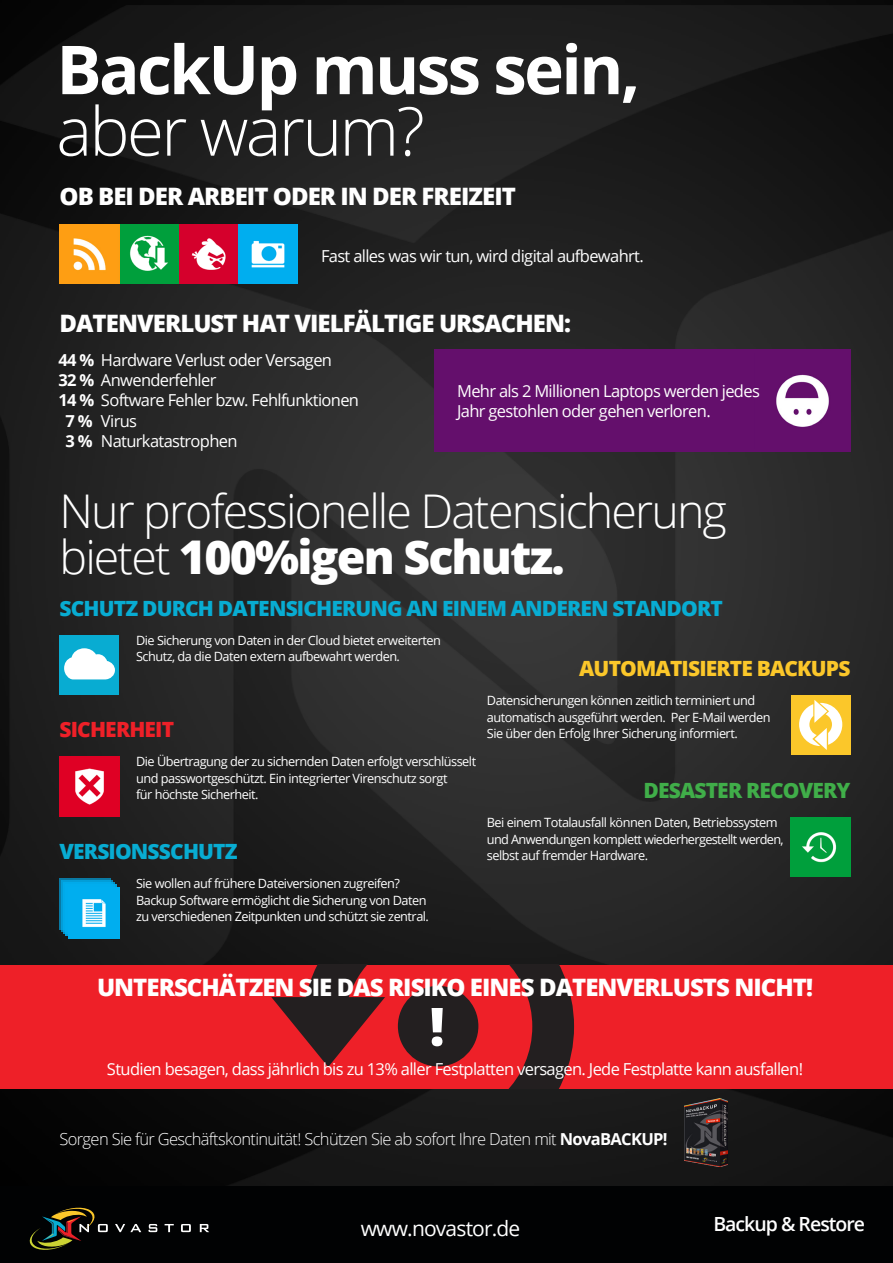
<style>
.page{position:relative;width:893px;height:1263px;background:#fff}
.page>*{position:absolute;margin:0;border:0;box-sizing:border-box;transform-origin:0 0}
.t1{font:700 67.5px "Open Sans";letter-spacing:-.04em;color:#fff}
.t2{font:300 67.5px "Open Sans";letter-spacing:-.04em;color:#fff}
.t3{font:800 52.8px "Open Sans";color:#fff}
.t4{font:300 46.5px "Open Sans";letter-spacing:-.04em;color:#fff}
.t5{font:800 46.5px "Open Sans";letter-spacing:-.04em;color:#fff}
.t6{font:800 24px "Open Sans";letter-spacing:-.04em;color:#fff}
.t7{font:800 21px "Open Sans";letter-spacing:-.04em;color:#08acd2}
.t8{font:800 21px "Open Sans";letter-spacing:-.04em;color:#fbc72a}
.t9{font:800 21px "Open Sans";letter-spacing:-.04em;color:#40ae49}
.t10{font:21px "Open Sans";letter-spacing:-.04em;color:#fff}
.t11{font:800 21px "Open Sans";letter-spacing:-.04em;color:#ee2028}
.t12{font:600 19.5px "Open Sans";letter-spacing:-.05em;color:#fff}
.t13{font:16.5px/20.2px "Open Sans";letter-spacing:-.04em;color:#fff}
.t14{font:300 16.5px "Open Sans";letter-spacing:-.04em;color:#fff}
.t15{font:12.75px/16.5px "Open Sans";letter-spacing:-.04em;color:#fff}
.s1{font-weight:700}
.s2{font-weight:300}
</style>
<div class="page">
<img style="left:0;top:0;width:893px;height:1186px">
<div style="left:0;top:1186px;width:893px;height:77px;background:#010203"></div>
<svg style="left:115px;top:1224px;width:26px;height:8px"></svg>
<svg style="left:148px;top:1224px;width:9px;height:8px"></svg>
<svg style="left:165px;top:1224px;width:9px;height:8px"></svg>
<svg style="left:181px;top:1224px;width:10px;height:8px"></svg>
<svg style="left:200px;top:1224px;width:9px;height:8px"></svg>
<svg style="left:29px;top:1207px;width:79px;height:43px"></svg>
<img style="left:60px;top:224px;width:238px;height:60px">
<img style="left:791px;top:817px;width:59px;height:60px">
<img style="left:60px;top:756px;width:59px;height:60px">
<img style="left:60px;top:878px;width:51px;height:51px">
<img style="left:62px;top:881px;width:51px;height:51px">
<img style="left:64px;top:883px;width:51px;height:51px">
<img style="left:66px;top:885px;width:51px;height:51px">
<img style="left:68px;top:887px;width:51px;height:51px">
<div style="left:791px;top:696px;width:59px;height:59px;background:#fbc72a"></div>
<svg style="left:799px;top:700px;width:43px;height:50px"></svg>
<div style="left:60px;top:635px;width:59px;height:59px;background:#08acd2"></div>
<svg style="left:64px;top:648px;width:51px;height:31px"></svg>
<div style="left:434px;top:350px;width:416px;height:102px;background:#640f6c"></div>
<img style="left:776px;top:374px;width:53px;height:53px">
<div style="left:0;top:965px;width:893px;height:123px;background:#ee2028"></div>
<svg style="left:271px;top:965px;width:303px;height:123px"></svg>
<img style="left:685px;top:1098px;width:42px;height:68px">
<p class="t1" style="left:56px;top:22px;width:586px">BackUp muss sein,</p>
<p class="t2" style="left:56px;top:85px;width:370px">aber warum?</p>
<p class="t6" style="left:60px;top:178px;width:458px">OB BEI DER ARBEIT ODER IN DER FREIZEIT</p>
<p class="t13" style="left:321px;top:245px;width:324px">Fast alles was wir tun, wird digital aufbewahrt.</p>
<p class="t6" style="left:60px;top:305px;width:513px">DATENVERLUST HAT VIELFÄLTIGE URSACHEN:</p>
<p class="t13" style="left:58px;top:349px;width:275px"><span class="s1">44 %</span> Hardware Verlust oder Versagen</p>
<p class="t13" style="left:58px;top:370px;width:159px"><span class="s1">32 %</span> Anwenderfehler</p>
<p class="t13" style="left:58px;top:390px;width:302px"><span class="s1">14 %</span> Software Fehler bzw. Fehlfunktionen</p>
<p class="t13" style="left:65px;top:410px;width:73px"><span class="s1">7 %</span> Virus</p>
<p class="t13" style="left:65px;top:430px;width:174px"><span class="s1">3 %</span> Naturkatastrophen</p>
<p class="t13" style="left:457px;top:381px;width:304px">Mehr als 2 Millionen Laptops werden jedes<br>Jahr gestohlen oder gehen verloren.</p>
<p class="t4" style="left:60px;top:479px;width:669px">Nur professionelle Datensicherung</p>
<p class="t5" style="left:60px;top:522px;width:507px"><span class="s2">bietet</span> 100%igen Schutz.</p>
<p class="t7" style="left:60px;top:592px;width:665px">SCHUTZ DURCH DATENSICHERUNG AN EINEM ANDEREN STANDORT</p>
<p class="t15" style="left:136px;top:631px;width:306px">Die Sicherung von Daten in der Cloud bietet erweiterten<br>Schutz, da die Daten extern aufbewahrt werden.</p>
<p class="t11" style="left:60px;top:714px;width:116px">SICHERHEIT</p>
<p class="t15" style="left:136px;top:753px;width:342px">Die Übertragung der zu sichernden Daten erfolgt verschlüsselt</p>
<p class="t15" style="left:136px;top:769px;width:313px">und passwortgeschützt. Ein integrierter Virenschutz sorgt</p>
<p class="t15" style="left:136px;top:786px;width:124px">für höchste Sicherheit.</p>
<p class="t7" style="left:60px;top:836px;width:180px">VERSIONSSCHUTZ</p>
<p class="t15" style="left:136px;top:875px;width:265px">Sie wollen auf frühere Dateiversionen zugreifen?</p>
<p class="t15" style="left:136px;top:892px;width:292px">Backup Software ermöglicht die Sicherung von Daten</p>
<p class="t15" style="left:136px;top:908px;width:294px">zu verschiedenen Zeitpunkten und schützt sie zentral.</p>
<p class="t8" style="left:579px;top:653px;width:273px">AUTOMATISIERTE BACKUPS</p>
<p class="t15" style="left:487px;top:692px;width:270px">Datensicherungen können zeitlich terminiert und</p>
<p class="t15" style="left:487px;top:709px;width:285px">automatisch ausgeführt werden. Per E-Mail werden</p>
<p class="t15" style="left:487px;top:725px;width:252px">Sie über den Erfolg Ihrer Sicherung informiert.</p>
<p class="t9" style="left:643px;top:774px;width:208px">DESASTER RECOVERY</p>
<p class="t15" style="left:487px;top:814px;width:298px">Bei einem Totalausfall können Daten, Betriebssystem und Anwendungen komplett wiederhergestellt werden, selbst auf fremder Hardware.</p>
<p class="t6" style="left:97px;top:969px;width:717px">UNTERSCHÄTZEN SIE DAS RISIKO EINES DATENVERLUSTS NICHT!</p>
<p class="t3" style="left:429px;top:986px;width:17px">!</p>
<p class="t13" style="left:107px;top:1059px;width:698px">Studien besagen, dass jährlich bis zu 13% aller Festplatten versagen. Jede Festplatte kann ausfallen!</p>
<p class="t14" style="left:60px;top:1128px;width:610px">Sorgen Sie für Geschäftskontinuität! Schützen Sie ab sofort Ihre Daten mit <span class="s1">NovaBACKUP!</span></p>
<p class="t10" style="left:361px;top:1214px;width:161px">www.novastor.de</p>
<p class="t12" style="left:713px;top:1210px;width:153px">Backup &amp; Restore</p>
</div>
